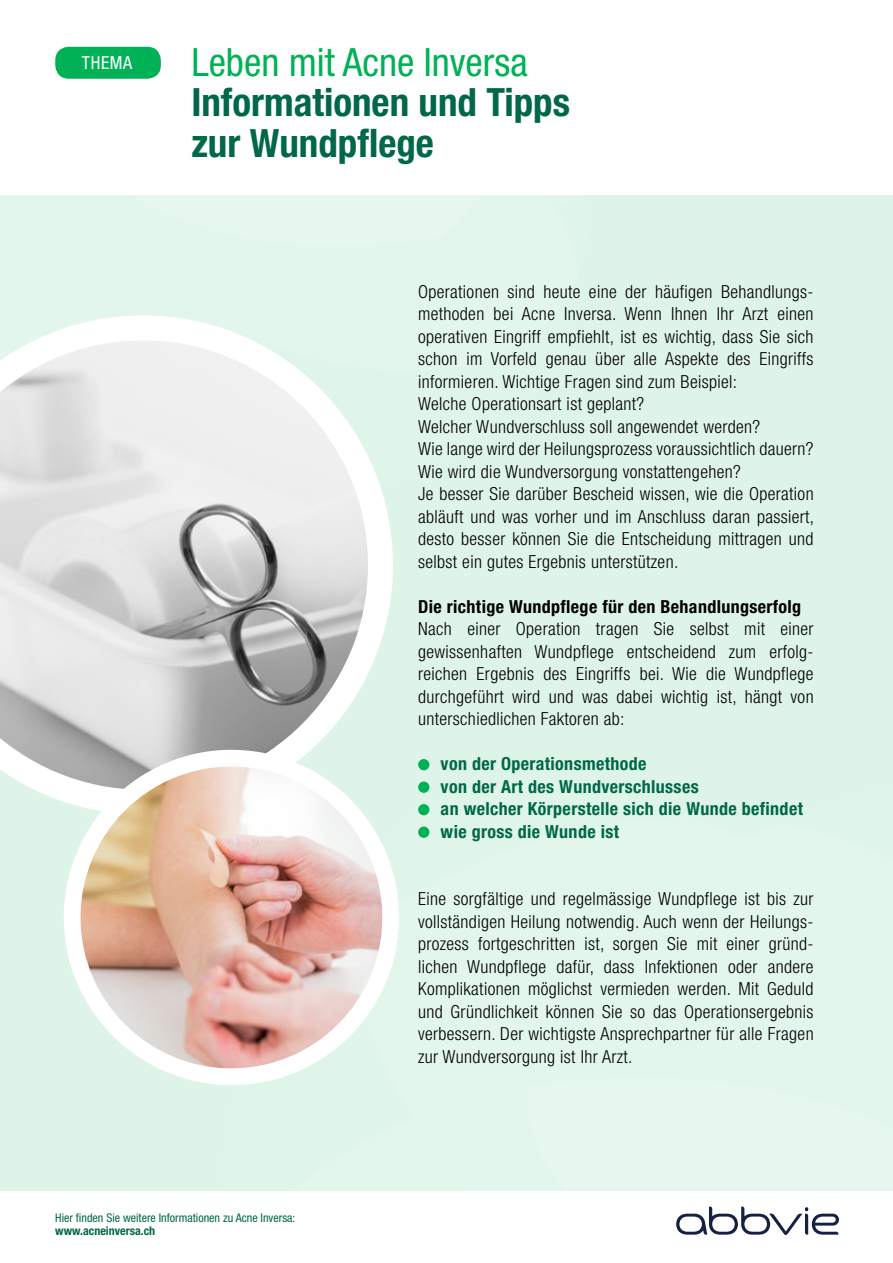
<style>
.page{position:relative;width:893px;height:1263px;background:#fff}
.page>*{position:absolute;margin:0;border:0;box-sizing:border-box;transform-origin:0 0}
.t1{font:700 condensed 39px/40.5px "Helvetica Neue LT Std";color:#006848}
.t2{font:condensed 39px "Helvetica Neue LT Std";color:#00b156}
.t3{font:300 condensed 18px/22.5px "Helvetica Neue LT Std";letter-spacing:.02em;color:#000;text-align:justify}
.t4{font:700 condensed 18px/22.5px "Helvetica Neue LT Std";letter-spacing:.02em;color:#006848}
.t5{font:700 condensed 18px "Helvetica Neue LT Std";letter-spacing:.02em;color:#000}
.t6{font:condensed 18px "Helvetica Neue LT Std";letter-spacing:.03em;color:#fff}
.t7{font:condensed 12px "Helvetica Neue LT Std";color:#006848}
.t8{font:700 condensed 12px "Helvetica Neue LT Std";color:#006848}
</style>
<div class="page">
<div style="left:0;top:196px;width:893px;height:995px;background:#def4e9"></div>
<div style="left:55px;top:47px;width:106px;height:32px;background:#00b156;border-radius:13px"></div>
<svg style="left:0;top:315px;width:393px;height:487px"></svg>
<svg style="left:64px;top:750px;width:335px;height:335px"></svg>
<svg style="left:676px;top:1206px;width:163px;height:29px"></svg>
<div style="left:418px;top:759px;width:11px;height:11px;background:#00b156;border-radius:50%"></div>
<div style="left:418px;top:781px;width:11px;height:12px;background:#00b156;border-radius:50%"></div>
<div style="left:418px;top:804px;width:11px;height:11px;background:#00b156;border-radius:50%"></div>
<div style="left:418px;top:826px;width:11px;height:12px;background:#00b156;border-radius:50%"></div>
<p class="t6" style="left:82px;top:53px;width:51px">Thema</p>
<h1 class="t2" style="left:191px;top:39px;width:338px">Leben mit Acne Inversa</h1>
<h1 class="t1" style="left:191px;top:82px;width:380px">Informationen und Tipps zur Wundpflege</h1>
<p class="t3" style="left:418px;top:280px;width:398px;text-align:left">Operationen sind heute eine der häufigen Behandlungs&shy;methoden bei Acne Inversa. Wenn Ihnen Ihr Arzt einen operativen Eingriff empfiehlt, ist es wichtig, dass Sie sich schon im Vorfeld genau über alle Aspekte des Eingriffs informieren. Wichtige Fragen sind zum Beispiel:<br>Welche Operationsart ist geplant?<br>Welcher Wundverschluss soll angewendet werden?<br>Wie lange wird der Heilungsprozess voraussichtlich dauern?<br>Wie wird die Wundversorgung vonstattengehen?<br>Je besser Sie darüber Bescheid wissen, wie die Operation abläuft und was vorher und im Anschluss daran passiert, desto besser können Sie die Entscheidung mittragen und selbst ein gutes Ergebnis unterstützen.</p>
<p class="t5" style="left:418px;top:595px;width:385px">Die richtige Wundpflege für den Behandlungserfolg</p>
<p class="t3" style="left:418px;top:617px;width:397px">Nach einer Operation tragen Sie selbst mit einer gewissenhaften Wundpflege entscheidend zum erfolg&shy;reichen Ergebnis des Eingriffs bei. Wie die Wundpflege durchgeführt wird und was dabei wichtig ist, hängt von unterschiedlichen Faktoren ab:</p>
<p class="t4" style="left:441px;top:752px;width:364px">von der Operationsmethode<br>von der Art des Wundverschlusses<br>an welcher Körperstelle sich die Wunde befindet wie gross die Wunde ist</p>
<p class="t3" style="left:418px;top:887px;width:397px">Eine sorgfältige und regelmässige Wundpflege ist bis zur vollständigen Heilung notwendig. Auch wenn der Heilungs&shy;prozess fortgeschritten ist, sorgen Sie mit einer gründ&shy;lichen Wundpflege dafür, dass Infektionen oder andere Komplikationen möglichst vermieden werden. Mit Geduld und Gründlichkeit können Sie so das Operationsergebnis verbessern. Der wichtigste Ansprechpartner für alle Fragen zur Wundversorgung ist Ihr Arzt.</p>
<p class="t7" style="left:55px;top:1210px;width:242px">Hier finden Sie weitere Informationen zu Acne Inversa:</p>
<p class="t8" style="left:55px;top:1224px;width:101px">www.acneinversa.ch</p>
</div>
